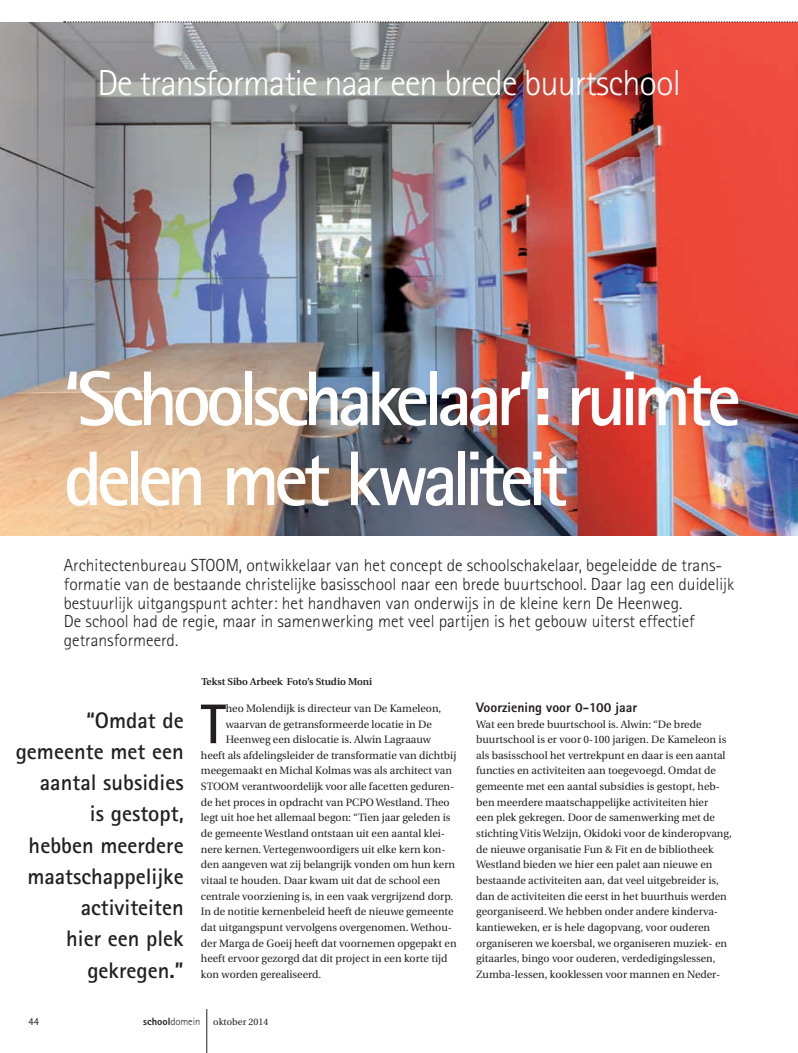
<style>
.page{position:relative;width:798px;height:1053px;background:#fff}
.page>*{position:absolute;margin:0;border:0;box-sizing:border-box;transform-origin:0 0}
.t1{font:700 77.5px/80px "Rotis Sans Serif";letter-spacing:-.08em;color:#fff}
.t2{font:700 55.88px "Rotis Sans Serif";color:#231f20}
.t3{font:300 36.25px "Rotis Sans Serif";letter-spacing:-.025em;color:#fff}
.t4{font:700 22.5px/31.2px "Rotis Sans Serif";color:#231f20;text-align:right}
.t5{font:300 17.5px/18.8px "Rotis Sans Serif";color:#231f20}
.t6{font:800 13.75px "Rotis Sans Serif";color:#231f20}
.t7{font:10.62px/15.6px "Utopia";color:#231f20}
.t8{font:10.62px "Rotis Sans Serif";color:#231f20}
.t9{font:600 10px "Utopia";color:#231f20}
.t10{font:9.38px "Utopia";color:#231f20}
.s1{font-family:"Rotis Sans Serif";font-weight:800;font-size:10.5px}
.s2{font-family:"Rotis Sans Serif";font-weight:300;font-size:10.5px}
</style>
<div class="page">
<img style="left:0;top:22px;width:797px;height:513px">
<svg style="left:64px;top:21px;width:734px;height:1px"></svg>
<hr style="left:206px;top:1008px;width:1px;height:44px;background:#231f20">
<h3 class="t3" style="left:97px;top:62px;width:584px">De transformatie naar een brede buurtschool</h3>
<h1 class="t1" style="left:64px;top:357px;width:678px">‘Schoolschakelaar’: ruimte delen met kwaliteit</h1>
<p class="t5" style="left:64px;top:556px;width:671px">Architectenbureau STOOM, ontwikkelaar van het concept de schoolschakelaar, begeleidde de trans&shy;formatie van de bestaande christelijke basisschool naar een brede buurtschool. Daar lag een duidelijk bestuurlijk uitgangspunt achter: het handhaven van onderwijs in de kleine kern De Heenweg.<br>De school had de regie, maar in samenwerking met veel partijen is het gebouw uiterst effectief getransformeerd.</p>
<p class="t9" style="left:201px;top:676px;width:172px">Tekst Sibo Arbeek Foto’s Studio Moni</p>
<h3 class="t4" style="left:16px;top:703px;width:169px">“Omdat de gemeente met een aantal subsidies<br>is gestopt,<br>hebben meerdere maatschappelijke activiteiten<br>hier een plek gekregen.”</h3>
<h2 class="t2" style="left:201px;top:688px;width:26px">T</h2>
<p class="t7" style="left:226px;top:700px;width:217px">heo Molendijk is directeur van De Kameleon,</p>
<p class="t7" style="left:226px;top:716px;width:207px">waarvan de getransformeerde locatie in De</p>
<p class="t7" style="left:226px;top:732px;width:207px">Heenweg een dislocatie is. Alwin Lagraauw</p>
<p class="t7" style="left:201px;top:747px;width:257px">heeft als afdelingsleider de transformatie van dichtbij</p>
<p class="t7" style="left:201px;top:763px;width:252px">meegemaakt en Michal Kolmas was als architect van</p>
<p class="t7" style="left:201px;top:778px;width:255px">STOOM verantwoordelijk voor alle facetten geduren-</p>
<p class="t7" style="left:201px;top:794px;width:250px">de het proces in opdracht van PCPO Westland. Theo</p>
<p class="t7" style="left:201px;top:810px;width:251px">legt uit hoe het allemaal begon: “Tien jaar geleden is</p>
<p class="t7" style="left:201px;top:825px;width:245px">de gemeente Westland ontstaan uit een aantal klei-</p>
<p class="t7" style="left:201px;top:841px;width:246px">nere kernen. Vertegenwoordigers uit elke kern kon-</p>
<p class="t7" style="left:201px;top:857px;width:255px">den aangeven wat zij belangrijk vonden om hun kern</p>
<p class="t7" style="left:201px;top:872px;width:241px">vitaal te houden. Daar kwam uit dat de school een</p>
<p class="t7" style="left:201px;top:888px;width:254px">centrale voorziening is, in een vaak vergrijzend dorp.</p>
<p class="t7" style="left:201px;top:903px;width:254px">In de notitie kernenbeleid heeft de nieuwe gemeente</p>
<p class="t7" style="left:201px;top:919px;width:252px">dat uitgangspunt vervolgens overgenomen. Wethou-</p>
<p class="t7" style="left:201px;top:935px;width:257px">der Marga de Goeij heeft dat voornemen opgepakt en</p>
<p class="t7" style="left:201px;top:950px;width:248px">heeft ervoor gezorgd dat dit project in een korte tijd</p>
<p class="t7" style="left:201px;top:966px;width:122px">kon worden gerealiseerd.</p>
<p class="t8" style="left:28px;top:1014px;width:12px">44</p>
<p class="t10" style="left:143px;top:1016px;width:127px"><span class="s1">school</span><span class="s2">domein</span> oktober 2014</p>
<p class="t6" style="left:476px;top:698px;width:162px">Voorziening voor 0-100 jaar</p>
<p class="t7" style="left:476px;top:716px;width:257px">Wat een brede buurtschool is. Alwin: “De brede buurtschool is er voor 0-100 jarigen. De Kameleon is als basisschool het vertrekpunt en daar is een aantal functies en activiteiten aan toegevoegd. Omdat de gemeente met een aantal subsidies is gestopt, heb&shy;ben meerdere maatschappelijke activiteiten hier<br>een plek gekregen. Door de samenwerking met de stichting Vitis Welzijn, Okidoki voor de kinderopvang, de nieuwe organisatie Fun &amp; Fit en de bibliotheek Westland bieden we hier een palet aan nieuwe en bestaande activiteiten aan, dat veel uitgebreider is, dan de activiteiten die eerst in het buurthuis werden georganiseerd. We hebben onder andere kinderva&shy;kantieweken, er is hele dagopvang, voor ouderen organiseren we koersbal, we organiseren muziek- en gitaarles, bingo voor ouderen, verdedigingslessen, Zumba-lessen, kooklessen voor mannen en Neder-</p>
</div>
